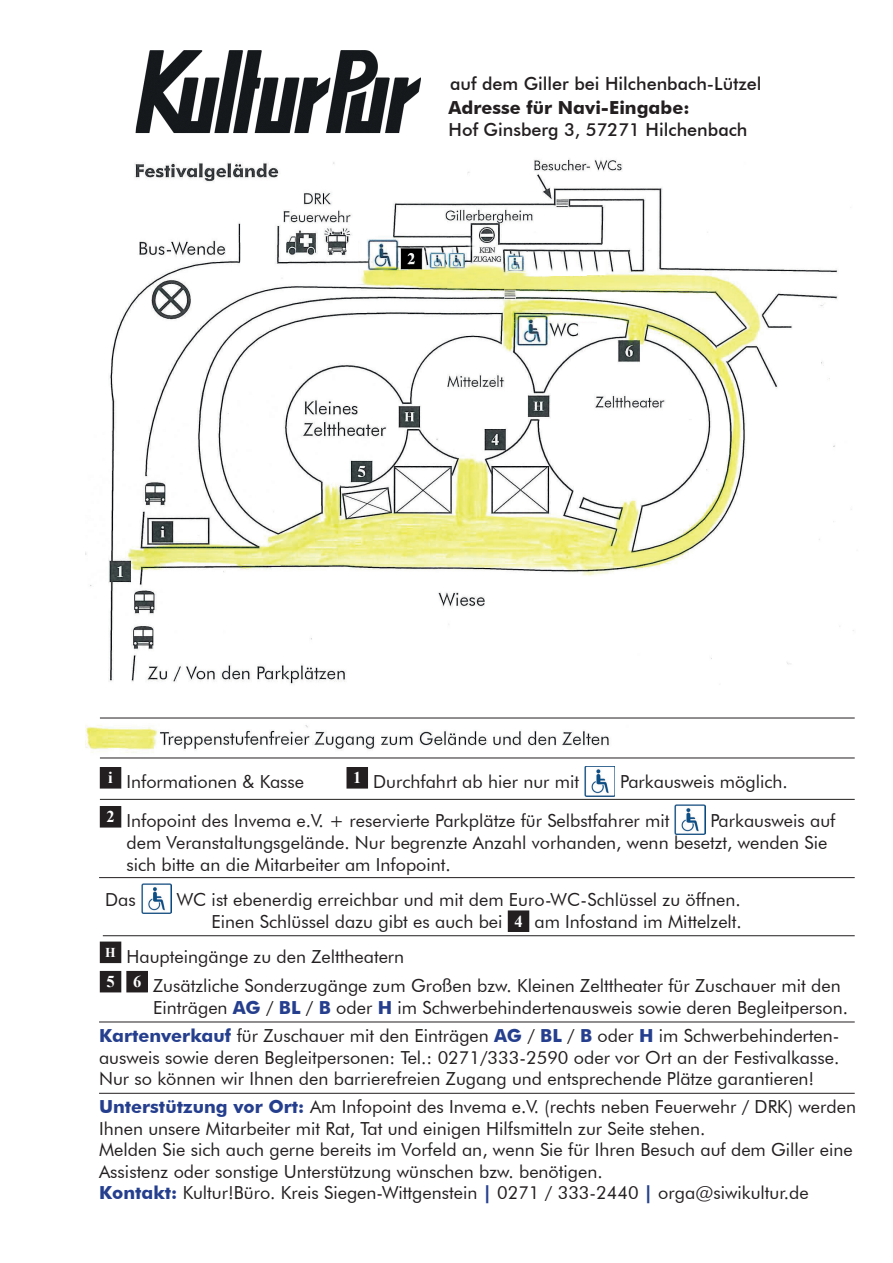
<style>
.page{position:relative;width:893px;height:1263px;background:#fff}
.page>*{position:absolute;margin:0;border:0;box-sizing:border-box;transform-origin:0 0}
.t1{font:18px/21.6px "Futura BT";color:#231f20}
.t2{font:500 18px "Futura BT";color:#231f20}
.t3{font:700 18px "Futura BT";color:#231f20}
.s1{font-family:"Times New Roman";font-weight:700;font-size:16.5px;color:#fff}
.s2{font-weight:700;color:#253f8e}
</style>
<div class="page">
<div style="left:100px;top:767px;width:21px;height:21px;background:#231f20"></div>
<div style="left:347px;top:767px;width:20px;height:21px;background:#231f20"></div>
<div style="left:347px;top:767px;width:21px;height:21px;border:1px solid #231f20"></div>
<img style="left:585px;top:766px;width:30px;height:30px">
<div style="left:100px;top:806px;width:21px;height:21px;background:#231f20"></div>
<img style="left:675px;top:804px;width:30px;height:30px">
<img style="left:141px;top:883px;width:31px;height:30px">
<div style="left:508px;top:911px;width:21px;height:20px;background:#231f20"></div>
<div style="left:508px;top:910px;width:21px;height:22px;border:1px solid #231f20"></div>
<div style="left:100px;top:942px;width:21px;height:20px;background:#231f20"></div>
<div style="left:100px;top:942px;width:21px;height:21px;border:1px solid #231f20"></div>
<div style="left:100px;top:971px;width:21px;height:21px;background:#231f20"></div>
<div style="left:127px;top:971px;width:20px;height:21px;background:#231f20"></div>
<div style="left:126px;top:971px;width:22px;height:21px;border:1px solid #231f20"></div>
<img style="left:136px;top:50px;width:285px;height:83px">
<img style="left:86px;top:159px;width:769px;height:599px">
<hr style="left:100px;top:799px;width:755px;height:1px;background:#231f20">
<hr style="left:99px;top:877px;width:756px;height:1px;background:#231f20">
<hr style="left:103px;top:935px;width:752px;height:1px;background:#231f20">
<hr style="left:99px;top:1022px;width:756px;height:1px;background:#231f20">
<hr style="left:99px;top:1093px;width:756px;height:1px;background:#231f20">
<hr style="left:100px;top:758px;width:755px;height:1px;background:#231f20">
<hr style="left:100px;top:718px;width:755px;height:1px;background:#231f20">
<p class="t2" style="left:450px;top:73px;width:313px">auf dem Giller bei Hilchenbach-Lützel</p>
<p class="t3" style="left:449px;top:97px;width:242px">Adresse für Navi-Eingabe:</p>
<p class="t2" style="left:449px;top:119px;width:300px">Hof Ginsberg 3, 57271 Hilchenbach</p>
<p class="t1" style="left:108px;top:771px;width:197px"><sup>i</sup> Informationen &amp; Kasse</p>
<p class="t1" style="left:353px;top:771px;width:228px"><sup>1</sup> Durchfahrt ab hier nur mit</p>
<p class="t1" style="left:106px;top:762px;width:683px;line-height:39px;text-indent:514px">Parkausweis möglich.<br><sup>2</sup> Infopoint des Invema e.V. + reservierte Parkplätze für Selbstfahrer mit</p>
<p class="t1" style="left:126px;top:810px;width:710px;text-indent:584px">Parkausweis auf dem Veranstaltungsgelände. Nur begrenzte Anzahl vorhanden, wenn besetzt, wenden Sie sich bitte an die Mitarbeiter am Infopoint.</p>
<p class="t1" style="left:105px;top:889px;width:32px">Das</p>
<p class="t1" style="left:177px;top:889px;width:567px;text-align:right">WC ist ebenerdig erreichbar und mit dem Euro-WC-Schlüssel zu öffnen.<br>Einen Schlüssel dazu gibt es auch bei <span class="s1">4</span> am Infostand im Mittelzelt.</p>
<p class="t1" style="left:105px;top:942px;width:737px;line-height:29.4px"><sup>H</sup> Haupteingänge zu den Zelttheatern<br><sup>5</sup> <sup>6</sup> Zusätzliche Sonderzugänge zum Großen bzw. Kleinen Zelttheater für Zuschauer mit den</p>
<p class="t1" style="left:153px;top:996px;width:697px">Einträgen <span class="s2">AG</span> / <span class="s2">BL</span> / <span class="s2">B</span> oder <span class="s2">H</span> im Schwerbehindertenausweis sowie deren Begleitperson.</p>
<p class="t1" style="left:99px;top:1025px;width:742px;text-align:justify"><span class="s2">Kartenverkauf</span> für Zuschauer mit den Einträgen <span class="s2">AG</span> / <span class="s2">BL</span> / <span class="s2">B</span> oder <span class="s2">H</span> im Schwerbehinderten&shy;ausweis sowie deren Begleitpersonen: Tel.: 0271/333-2590 oder vor Ort an der Festivalkasse.<br>Nur so können wir Ihnen den barrierefreien Zugang und entsprechende Plätze garantieren!</p>
<p class="t1" style="left:99px;top:1095px;width:758px"><span class="s2">Unterstützung vor Ort:</span> Am Infopoint des Invema e.V. (rechts neben Feuerwehr / DRK) werden Ihnen unsere Mitarbeiter mit Rat, Tat und einigen Hilfsmitteln zur Seite stehen.<br>Melden Sie sich auch gerne bereits im Vorfeld an, wenn Sie für Ihren Besuch auf dem Giller eine Assistenz oder sonstige Unterstützung wünschen bzw. benötigen.<br><span class="s2">Kontakt:</span> Kultur!Büro. Kreis Siegen-Wittgenstein <span class="s2">|</span> 0271 / 333-2440 <span class="s2">|</span> orga@siwikultur.de</p>
</div>
